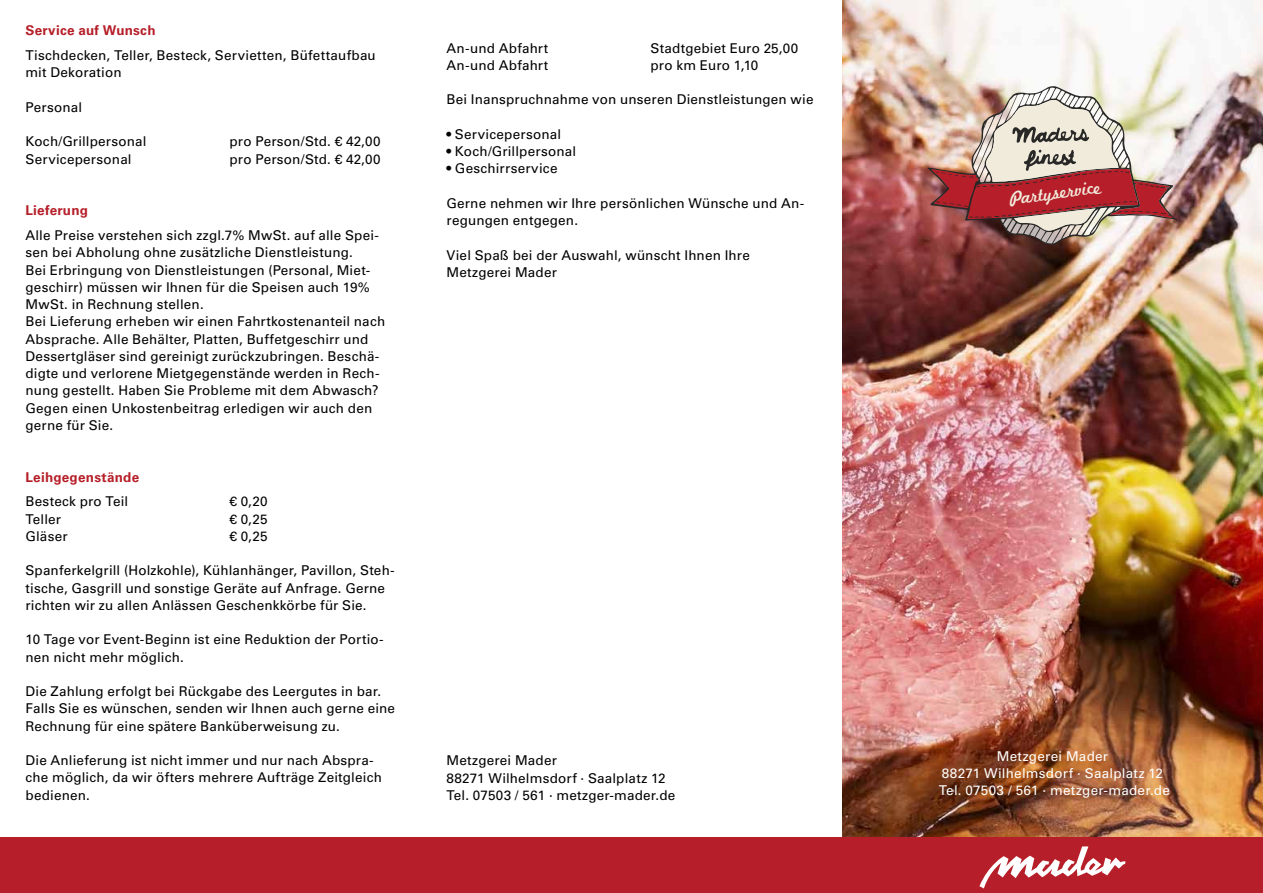
<style>
.page{position:relative;width:1263px;height:893px;background:#fff}
.page>*{position:absolute;margin:0;border:0;box-sizing:border-box;transform-origin:0 0}
.t1{font:13.5px/17.2px "Univers LT Std";letter-spacing:.015em;color:#000}
.t2{font:13.5px/17.2px "Univers LT Std";letter-spacing:.02em;color:#fff;text-align:center}
.t3{font:700 13.5px "Univers LT Std";letter-spacing:.02em;color:#b61f29}
</style>
<div class="page">
<img style="left:842px;top:0;width:421px;height:837px">
<div style="left:0;top:837px;width:1263px;height:56px;background:#b61f29"></div>
<svg style="left:979px;top:846px;width:146px;height:42px"></svg>
<img style="left:927px;top:86px;width:251px;height:160px">
<p class="t3" style="left:26px;top:23px;width:132px">Service auf Wunsch</p>
<p class="t1" style="left:26px;top:47px;width:352px">Tischdecken, Teller, Besteck, Servietten, Büfettaufbau mit Dekoration</p>
<p class="t1" style="left:26px;top:98px;width:58px">Personal</p>
<p class="t1" style="left:26px;top:133px;width:123px">Koch/Grillpersonal</p>
<p class="t1" style="left:230px;top:133px;width:153px">pro Person/Std. € 42,00</p>
<p class="t1" style="left:26px;top:150px;width:108px">Servicepersonal</p>
<p class="t1" style="left:230px;top:150px;width:153px">pro Person/Std. € 42,00</p>
<p class="t3" style="left:26px;top:203px;width:64px">Lieferung</p>
<p class="t1" style="left:26px;top:227px;width:361px">Alle Preise verstehen sich zzgl.7% MwSt. auf alle Spei&shy;sen bei Abholung ohne zusätzliche Dienstleistung.<br>Bei Erbringung von Dienstleistungen (Personal, Miet&shy;geschirr) müssen wir Ihnen für die Speisen auch 19% MwSt. in Rechnung stellen.<br>Bei Lieferung erheben wir einen Fahrtkostenanteil nach Absprache. Alle Behälter, Platten, Buffetgeschirr und Dessertgläser sind gereinigt zurückzubringen. Beschä&shy;digte und verlorene Mietgegenstände werden in Rech&shy;nung gestellt. Haben Sie Probleme mit dem Abwasch?<br>Gegen einen Unkostenbeitrag erledigen wir auch den gerne für Sie.</p>
<p class="t3" style="left:26px;top:469px;width:115px">Leihgegenstände</p>
<p class="t1" style="left:26px;top:493px;width:104px">Besteck pro Teil</p>
<p class="t1" style="left:230px;top:493px;width:40px">€ 0,20</p>
<p class="t1" style="left:26px;top:510px;width:37px">Teller</p>
<p class="t1" style="left:230px;top:510px;width:39px">€ 0,25</p>
<p class="t1" style="left:26px;top:528px;width:44px">Gläser</p>
<p class="t1" style="left:230px;top:528px;width:39px">€ 0,25</p>
<p class="t1" style="left:26px;top:562px;width:371px">Spanferkelgrill (Holzkohle), Kühlanhänger, Pavillon, Steh&shy;tische, Gasgrill und sonstige Geräte auf Anfrage. Gerne richten wir zu allen Anlässen Geschenkkörbe für Sie.</p>
<p class="t1" style="left:26px;top:631px;width:360px">10 Tage vor Event-Beginn ist eine Reduktion der Portio&shy;nen nicht mehr möglich.</p>
<p class="t1" style="left:26px;top:683px;width:371px">Die Zahlung erfolgt bei Rückgabe des Leergutes in bar.<br>Falls Sie es wünschen, senden wir Ihnen auch gerne eine<br>Rechnung für eine spätere Banküberweisung zu.</p>
<p class="t1" style="left:26px;top:752px;width:358px">Die Anlieferung ist nicht immer und nur nach Abspra&shy;che möglich, da wir öfters mehrere Aufträge Zeitgleich bedienen.</p>
<p class="t1" style="left:446px;top:39px;width:103px">An-und Abfahrt</p>
<p class="t1" style="left:650px;top:39px;width:149px">Stadtgebiet Euro 25,00</p>
<p class="t1" style="left:446px;top:56px;width:103px">An-und Abfahrt</p>
<p class="t1" style="left:650px;top:56px;width:109px">pro km Euro 1,10</p>
<p class="t1" style="left:446px;top:91px;width:368px">Bei Inanspruchnahme von unseren Dienstleistungen wie</p>
<p class="t1" style="left:446px;top:125px;width:116px">• Servicepersonal</p>
<p class="t1" style="left:446px;top:143px;width:131px">• Koch/Grillpersonal</p>
<p class="t1" style="left:446px;top:160px;width:113px">• Geschirrservice</p>
<p class="t1" style="left:446px;top:194px;width:359px">Gerne nehmen wir Ihre persönlichen Wünsche und An&shy;regungen entgegen.</p>
<p class="t1" style="left:446px;top:246px;width:305px">Viel Spaß bei der Auswahl, wünscht Ihnen Ihre<br>Metzgerei Mader</p>
<p class="t1" style="left:446px;top:752px;width:230px">Metzgerei Mader<br>88271 Wilhelmsdorf · Saalplatz 12<br>Tel. 07503 / 561 · metzger-mader.de</p>
<p class="t2" style="left:939px;top:747px;width:233px">Metzgerei Mader<br>88271 Wilhelmsdorf · Saalplatz 12<br>Tel. 07503 / 561 · metzger-mader.de</p>
</div>
